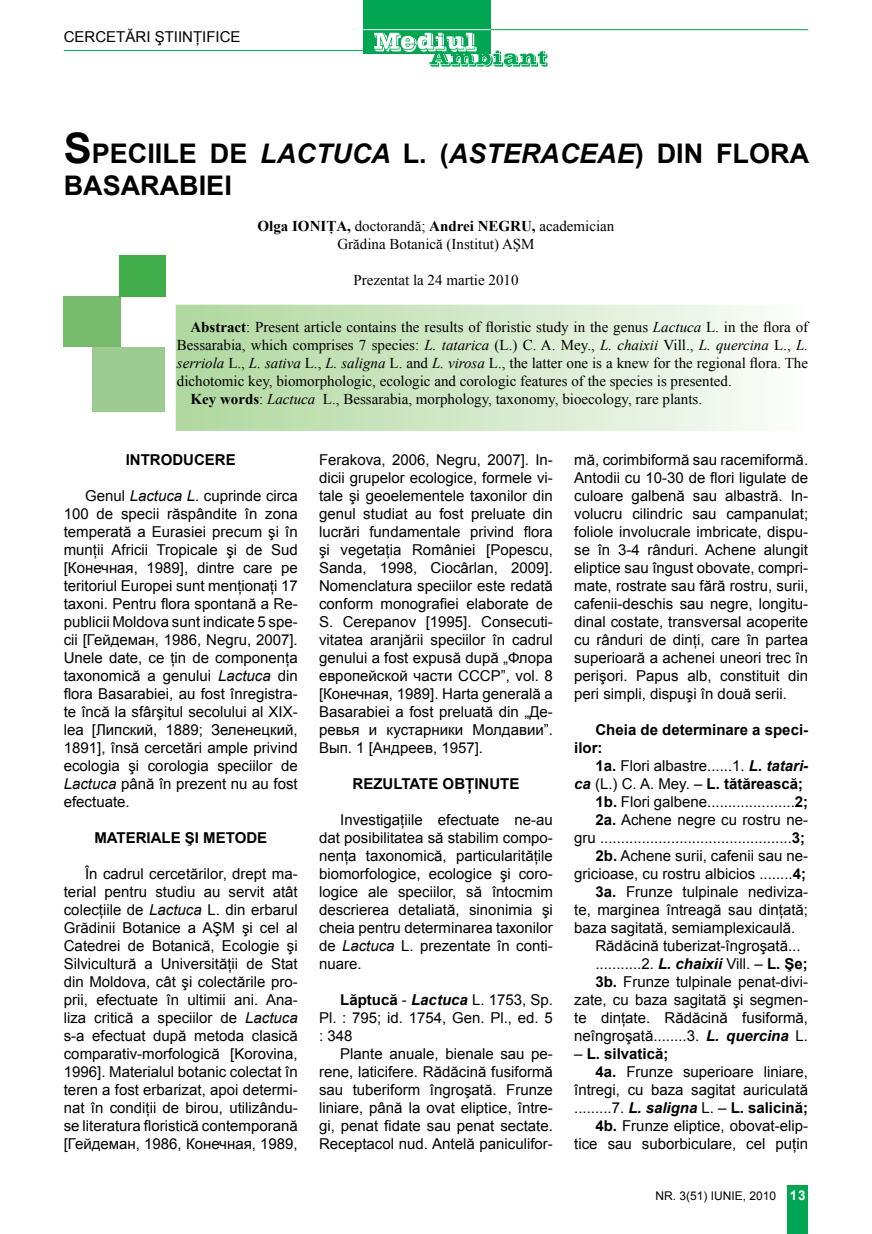
<style>
.page{position:relative;width:872px;height:1234px;background:#fff}
.page>*{position:absolute;margin:0;border:0;box-sizing:border-box;transform-origin:0 0}
.t1{font:italic 700 27px "Arial";color:#000}
.t2{font:700 27px "Arial";color:#000}
.t3{font:15px/18px "Arial";color:#000;text-align:justify}
.t4{font:15px/18px "Times New Roman";color:#000}
.t5{font:700 15px "Arial";color:#000}
.t6{font:700 15px "Times New Roman";color:#000}
.t7{font:12px "Arial";color:#000}
.s1{font-size:42px}
.s2{font-style:normal}
.s3{font-weight:400}
.s4{font-weight:700}
.s5{font-style:italic}
.s6{font-weight:700;font-style:italic}
.s7{font-weight:700;font-size:13.5px;color:#fff}
</style>
<div class="page">
<div style="left:363px;top:0;width:128px;height:53px;background:#00a651"></div>
<hr style="left:64px;top:50px;width:320px;height:1px;background:#00a651">
<hr style="left:491px;top:29px;width:317px;height:1px;background:#00a651">
<svg style="left:374px;top:33px;width:173px;height:34px"></svg>
<hr style="left:363px;top:29px;width:128px;height:1px;background:#fff">
<div style="left:787px;top:1185px;width:21px;height:48px;background:#00a651"></div>
<div style="left:64px;top:296px;width:57px;height:51px;background:#76bb6b"></div>
<div style="left:176px;top:304px;width:630px;height:127px;background:linear-gradient(to right,#afd79e,#fbfdfa)"></div>
<div style="left:119px;top:255px;width:46px;height:41px;background:#41ad49"></div>
<div style="left:92px;top:347px;width:73px;height:65px;background:#9cca91"></div>
<p class="t3" style="left:64px;top:28px;width:178px">cercetări ştiinţifice</p>
<p class="t2" style="left:64px;top:135px;width:44px"><span class="s1">S</span>peciile</p>
<p class="t1" style="left:210px;top:135px;width:462px"><span class="s2">de</span> La ctuca <span class="s2">L. (</span>Astera cea e<span class="s2">) din</span></p>
<p class="t2" style="left:716px;top:135px;width:20px">flora</p>
<p class="t2" style="left:64px;top:168px;width:37px">Basarabiei</p>
<p class="t6" style="left:257px;top:215px;width:243px">Olga Ioniţa, <span class="s3">doctorandă;</span> Andrei Negr</p>
<p class="t4" style="left:337px;top:217px;width:278px;text-indent:184px"><span class="s4">u,</span> academician<br>Grădina Botanică (Institut) AŞM</p>
<p class="t4" style="left:353px;top:271px;width:166px">Prezentat la 24 martie 2010</p>
<p class="t4" style="left:190px;top:318px;width:619px"><span class="s4">Abstract</span>: Present article contains the results of floristic study in the genus <span class="s5">Lactuca</span> L. in the flora of</p>
<p class="t4" style="left:177px;top:336px;width:632px">Bessarabia, which comprises 7 species: <span class="s5">L. tatarica</span> (L.) C. A. Mey., <span class="s5">L. chaixii</span> Vill., <span class="s5">L. quercina</span> L., <span class="s5">L.</span></p>
<p class="t4" style="left:177px;top:354px;width:632px"><span class="s5">serriola</span> L., <span class="s5">L. sativa</span> L., <span class="s5">L. saligna</span> L. and <span class="s5">L. virosa</span> L., the latter one is a knew for the regional flora. The</p>
<p class="t4" style="left:177px;top:372px;width:556px">dichotomic key, biomorphologic, ecologic and corologic features of the species is presented.</p>
<p class="t4" style="left:190px;top:390px;width:513px"><span class="s4">Key words</span>: <span class="s5">Lactuca</span> L., Bessarabia, morphology, taxonomy, bioecology, rare plants.</p>
<p class="t5" style="left:126px;top:449px;width:111px">INTRODUCERE</p>
<p class="t3" style="left:64px;top:486px;width:235px;text-indent:21px">Genul <span class="s5">Lactuca L</span>. cuprinde circa 100 de specii răspândite în zona temperată a Eurasiei precum şi în munţii Africii Tropicale şi de Sud [Конечная, 1989], dintre care pe teritoriul Europei sunt menţionaţi 17 taxoni. Pentru flora spontană a Re&shy;publicii Moldova sunt indicate 5 spe&shy;cii [Гейдеман, 1986, Negru, 2007].<br>Unele date, ce ţin de componenţa taxonomică a genului <span class="s5">Lactuca</span> din flora Basarabiei, au fost înregistra&shy;te încă la sfârşitul secolului al XIX&shy;lea [Липский, 1889; Зеленецкий, 1891], însă cercetări ample privind ecologia şi corologia speciilor de <span class="s5">Lactuca</span> până în prezent nu au fost efectuate.</p>
<p class="t5" style="left:94px;top:827px;width:174px">MATERIALE ŞI METODE</p>
<p class="t3" style="left:64px;top:864px;width:235px;text-indent:21px">În cadrul cercetărilor, drept ma&shy;terial pentru studiu au servit atât colecţiile de <span class="s5">Lactuca</span> L. din erbarul Grădinii Botanice a AŞM şi cel al Catedrei de Botanică, Ecologie şi Silvicultură a Universităţii de Stat din Moldova, cât şi colectările pro&shy;prii, efectuate în ultimii ani. Ana&shy;liza critică a speciilor de <span class="s5">Lactuca </span>s-a efectuat după metoda clasică comparativ-morfologică [Korovina, 1996]. Materialul botanic colectat în teren a fost erbarizat, apoi determi&shy;nat în condiţii de birou, utilizându&shy;se literatura floristică contemporană [Гейдеман, 1986, Конечная, 1989,</p>
<p class="t3" style="left:319px;top:450px;width:235px">Ferakova, 2006, Negru, 2007]. I n&shy;dicii grupelor ecologice, formele vi&shy;tale şi geoelementele taxonilor din genul studiat au fost preluate din lucrări fundamentale privind flora şi vegetaţia României [Popescu, Sanda, 1998, Ciocârlan, 2009].<br>N omenclatura speciilor este redată conform monografiei elaborate de S. Cerepanov [1995]. Consecuti&shy;vitatea aranjării speciilor în cadrul genului a fost expusă după „Флора европейской части СССР”, vol. 8 [Конечная, 1989]. Harta generală a Basarabiei a fost preluată din „Де&shy;ревья и кустарники Молдавии”.<br>Вып. 1 [Андреев, 1957].</p>
<p class="t5" style="left:352px;top:773px;width:168px">REZULTATE OBŢINUTE</p>
<p class="t3" style="left:319px;top:810px;width:236px;text-indent:21px">I nvestigaţiile efectuate ne-au dat posibilitatea să stabilim compo&shy;nenţa taxonomică, particularităţile biomorfologice, ecologice şi coro&shy;logice ale speciilor, să întocmim descrierea detaliată, sinonimia şi cheia pentru determinarea taxonilor de <span class="s5">Lactuca</span> L. prezentate în conti&shy;nuare.</p>
<p class="t3" style="left:340px;top:990px;width:214px"><span class="s4">Lăptucă</span> - <span class="s6">Lactuca</span> L. 1753, Sp.</p>
<p class="t3" style="left:319px;top:1008px;width:235px">Pl. : 795; id. 1754, Gen. Pl., ed. 5</p>
<p class="t3" style="left:319px;top:1026px;width:35px">: 348</p>
<p class="t3" style="left:340px;top:1044px;width:214px">Plante anuale, bienale sau pe-</p>
<p class="t3" style="left:319px;top:1062px;width:235px">rene, laticifere. Rădăcină fusiformă</p>
<p class="t3" style="left:319px;top:1080px;width:235px">sau tuberiform îngroşată. Frunze</p>
<p class="t3" style="left:319px;top:1098px;width:235px">liniare, până la ovat eliptice, între-</p>
<p class="t3" style="left:319px;top:1116px;width:235px">gi, penat fidate sau penat sectate.</p>
<p class="t3" style="left:319px;top:1134px;width:235px">Receptacol nud. Antelă paniculifor-</p>
<p class="t3" style="left:574px;top:450px;width:235px">mă, corimbiformă sau racemiformă.<br>Antodii cu 10-30 de flori ligulate de culoare galbenă sau albastră. I n&shy;volucru cilindric sau campanulat; foliole involucrale imbricate, dispu&shy;se în 3-4 rânduri. Achene alungit eliptice sau îngust obovate, compri&shy;mate, rostrate sau fără rostru, surii, cafenii-deschis sau negre, longitu&shy;dinal costate, transversal acoperite cu rânduri de dinţi, care în partea superioară a achenei uneori trec în perişori. Papus alb, constituit din peri simpli, dispuşi în două serii.</p>
<p class="t5" style="left:595px;top:719px;width:214px">Cheia de determinare a speci-</p>
<p class="t5" style="left:574px;top:737px;width:30px">ilor:</p>
<p class="t3" style="left:595px;top:756px;width:214px"><span class="s4">1a.</span> Flori albastre......1. <span class="s6">L. tatari-</span></p>
<p class="t3" style="left:574px;top:774px;width:230px"><span class="s6">ca</span> (L.) C. A. Mey. – <span class="s4">L. tătărească;</span></p>
<p class="t3" style="left:595px;top:792px;width:214px"><span class="s4">1b.</span> Flori galbene.....................<span class="s4">2;</span></p>
<p class="t3" style="left:595px;top:810px;width:214px"><span class="s4">2a.</span> Achene negre cu rostru ne-</p>
<p class="t3" style="left:574px;top:828px;width:232px">gru ..............................................<span class="s4">3;</span></p>
<p class="t3" style="left:595px;top:846px;width:214px"><span class="s4">2b.</span> Achene surii, cafenii sau ne-</p>
<p class="t3" style="left:574px;top:864px;width:233px">gricioase, cu rostru albicios ........<span class="s4">4;</span></p>
<p class="t3" style="left:595px;top:882px;width:214px"><span class="s4">3a.</span> Frunze tulpinale nediviza-</p>
<p class="t3" style="left:574px;top:900px;width:235px">te, marginea întreagă sau dinţată;</p>
<p class="t3" style="left:574px;top:918px;width:222px">baza sagitată, semiamplexicaulă.</p>
<p class="t3" style="left:595px;top:936px;width:207px">Rădăcină tuberizat-îngroşată...</p>
<p class="t3" style="left:595px;top:954px;width:214px">...........2. <span class="s6">L. chaixii</span> Vill. – <span class="s4">L. Şe;</span></p>
<p class="t3" style="left:595px;top:972px;width:214px"><span class="s4">3b.</span> Frunze tulpinale penat-divi-</p>
<p class="t3" style="left:574px;top:990px;width:235px">zate, cu baza sagitată şi segmen-</p>
<p class="t3" style="left:574px;top:1008px;width:235px">te dinţate. Rădăcină fusiformă,</p>
<p class="t3" style="left:574px;top:1026px;width:235px">neîngroşată........3. <span class="s6">L. quercina</span> L.</p>
<p class="t5" style="left:574px;top:1043px;width:96px"><span class="s3">–</span> L. silvatică;</p>
<p class="t3" style="left:595px;top:1062px;width:214px"><span class="s4">4a.</span> Frunze superioare liniare,</p>
<p class="t3" style="left:574px;top:1080px;width:235px">întregi, cu baza sagitat auriculată</p>
<p class="t3" style="left:574px;top:1098px;width:235px">.........7. <span class="s6">L. saligna</span> L. – <span class="s4">L. salicină;</span></p>
<p class="t3" style="left:595px;top:1116px;width:214px"><span class="s4">4b.</span> Frunze eliptice, obovat-elip-</p>
<p class="t3" style="left:574px;top:1134px;width:235px">tice sau suborbiculare, cel puţin</p>
<p class="t7" style="left:655px;top:1187px;width:152px">NR. 3(51) iunie, 2010 <span class="s7">13</span></p>
</div>
